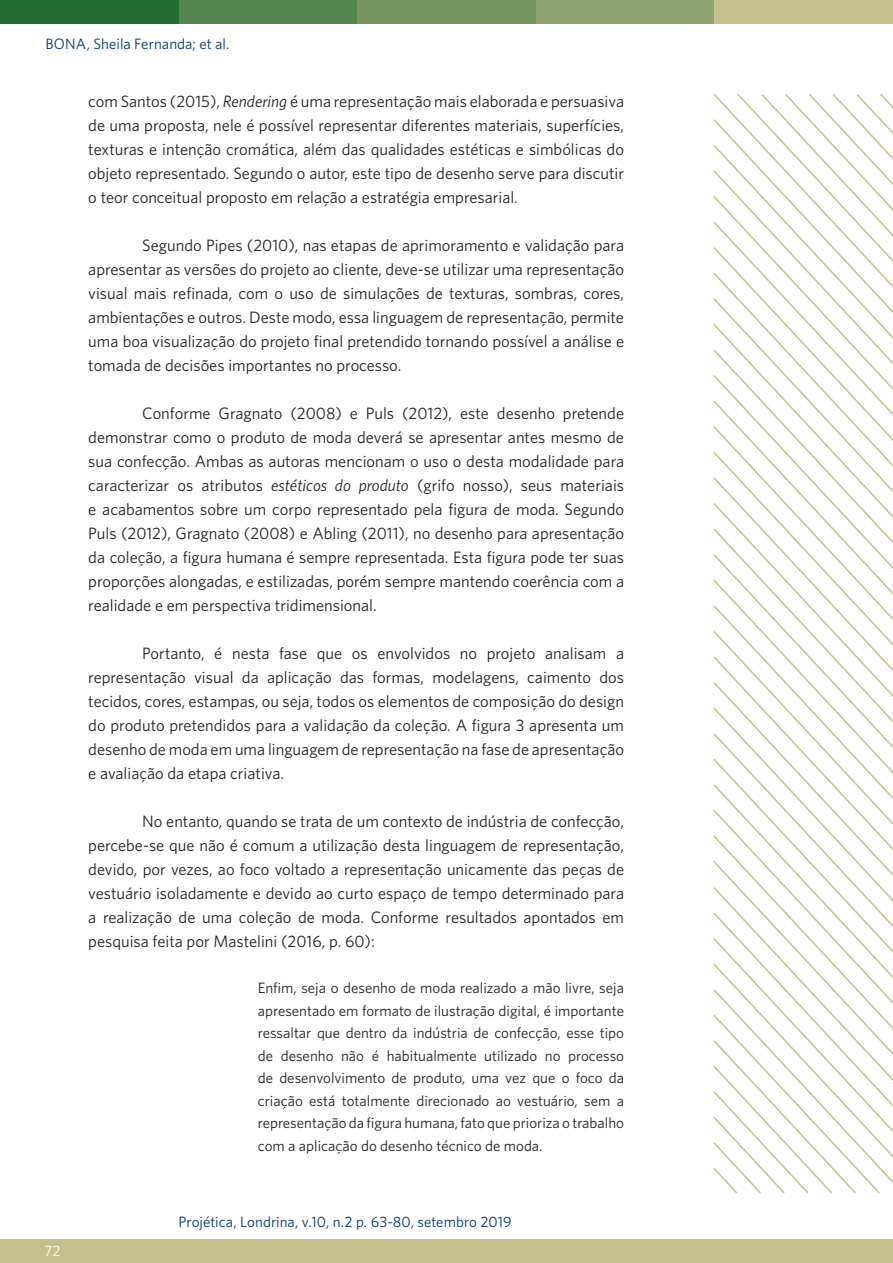
<style>
.page{position:relative;width:893px;height:1263px;background:#fff}
.page>*{position:absolute;margin:0;border:0;box-sizing:border-box;transform-origin:0 0}
.t1{font:16.5px/24px "Whitney";color:#231f20;text-align:justify}
.Citação{font:15px/22.5px "Whitney";color:#231f20;text-align:justify}
.cabecalho{font:15px "Whitney";letter-spacing:.005em;color:#02366e}
.t2{font:15px "Whitney";color:#fff}
.s1{font-style:italic}
</style>
<div class="page">
<svg style="left:713px;top:450px;width:180px;height:26px"></svg>
<svg style="left:713px;top:476px;width:180px;height:25px"></svg>
<svg style="left:713px;top:501px;width:180px;height:26px"></svg>
<svg style="left:713px;top:527px;width:180px;height:25px"></svg>
<svg style="left:713px;top:552px;width:180px;height:26px"></svg>
<svg style="left:713px;top:578px;width:180px;height:26px"></svg>
<svg style="left:713px;top:604px;width:180px;height:25px"></svg>
<svg style="left:713px;top:629px;width:180px;height:26px"></svg>
<svg style="left:713px;top:655px;width:180px;height:25px"></svg>
<svg style="left:713px;top:680px;width:180px;height:26px"></svg>
<svg style="left:713px;top:706px;width:180px;height:25px"></svg>
<svg style="left:713px;top:731px;width:180px;height:26px"></svg>
<svg style="left:713px;top:757px;width:180px;height:26px"></svg>
<svg style="left:713px;top:783px;width:180px;height:25px"></svg>
<svg style="left:713px;top:808px;width:180px;height:26px"></svg>
<svg style="left:713px;top:834px;width:180px;height:25px"></svg>
<svg style="left:713px;top:859px;width:180px;height:26px"></svg>
<svg style="left:736px;top:93px;width:157px;height:360px"></svg>
<svg style="left:713px;top:885px;width:180px;height:26px"></svg>
<svg style="left:713px;top:911px;width:180px;height:25px"></svg>
<svg style="left:713px;top:936px;width:180px;height:26px"></svg>
<svg style="left:713px;top:962px;width:180px;height:232px"></svg>
<div style="left:536px;top:0;width:178px;height:23px;background:#8fa370"></div>
<div style="left:714px;top:0;width:179px;height:23px;background:#c4bf8c"></div>
<div style="left:0;top:1239px;width:893px;height:24px;background:#c4bf8c"></div>
<div style="left:357px;top:0;width:179px;height:23px;background:#759661"></div>
<div style="left:179px;top:0;width:178px;height:23px;background:#54854f"></div>
<div style="left:0;top:0;width:179px;height:23px;background:#246b33"></div>
<p class="cabecalho" style="left:45px;top:34px;width:185px">BONA, Sheila Fernanda; et al.</p>
<p class="t1" style="left:88px;top:88px;width:537px">com Santos (2015), <span class="s1">Rendering</span> é uma representação mais elaborada e persuasiva de uma proposta, nele é possível representar diferentes materiais, superfícies, texturas e intenção cromática, além das qualidades estéticas e simbólicas do objeto representado. Segundo o autor, este tipo de desenho serve para discutir o teor conceitual proposto em relação a estratégia empresarial.</p>
<p class="t1" style="left:88px;top:232px;width:537px;text-indent:54px">Segundo Pipes (2010), nas etapas de aprimoramento e validação para apresentar as versões do projeto ao cliente, deve-se utilizar uma representação visual mais refinada, com o uso de simulações de texturas, sombras, cores, ambientações e outros. Deste modo, essa linguagem de representação, permite uma boa visualização do projeto final pretendido tornando possível a análise e tomada de decisões importantes no processo.</p>
<p class="t1" style="left:88px;top:400px;width:537px;text-indent:54px">Conforme Gragnato (2008) e Puls (2012), este desenho pretende demonstrar como o produto de moda deverá se apresentar antes mesmo de sua confecção. Ambas as autoras mencionam o uso o desta modalidade para caracterizar os atributos <span class="s1">estéticos do produto</span> (grifo nosso), seus materiais e acabamentos sobre um corpo representado pela figura de moda. Segundo Puls (2012), Gragnato (2008) e Abling (2011), no desenho para apresentação da coleção, a figura humana é sempre representada. Esta figura pode ter suas proporções alongadas, e estilizadas, porém sempre mantendo coerência com a realidade e em perspectiva tridimensional.</p>
<p class="t1" style="left:88px;top:640px;width:537px;text-indent:54px">Portanto, é nesta fase que os envolvidos no projeto analisam a representação visual da aplicação das formas, modelagens, caimento dos tecidos, cores, estampas, ou seja, todos os elementos de composição do design do produto pretendidos para a validação da coleção. A figura 3 apresenta um desenho de moda em uma linguagem de representação na fase de apresentação e avaliação da etapa criativa.</p>
<p class="t1" style="left:88px;top:808px;width:537px;text-indent:54px">No entanto, quando se trata de um contexto de indústria de confecção, percebe-se que não é comum a utilização desta linguagem de representação, devido, por vezes, ao foco voltado a representação unicamente das peças de vestuário isoladamente e devido ao curto espaço de tempo determinado para a realização de uma coleção de moda. Conforme resultados apontados em pesquisa feita por Mastelini (2016, p. 60):</p>
<p class="Citação" style="left:258px;top:976px;width:368px">Enfim, seja o desenho de moda realizado a mão livre, seja apresentado em formato de ilustração digital, é importante ressaltar que dentro da indústria de confecção, esse tipo de desenho não é habitualmente utilizado no processo de desenvolvimento de produto, uma vez que o foco da criação está totalmente direcionado ao vestuário, sem a representação da figura humana, fato que prioriza o trabalho com a aplicação do desenho técnico de moda.</p>
<p class="t2" style="left:45px;top:1241px;width:17px">72</p>
<p class="cabecalho" style="left:179px;top:1212px;width:335px">Projética, Londrina, v.10, n.2 p. 63-80, setembro 2019</p>
</div>
